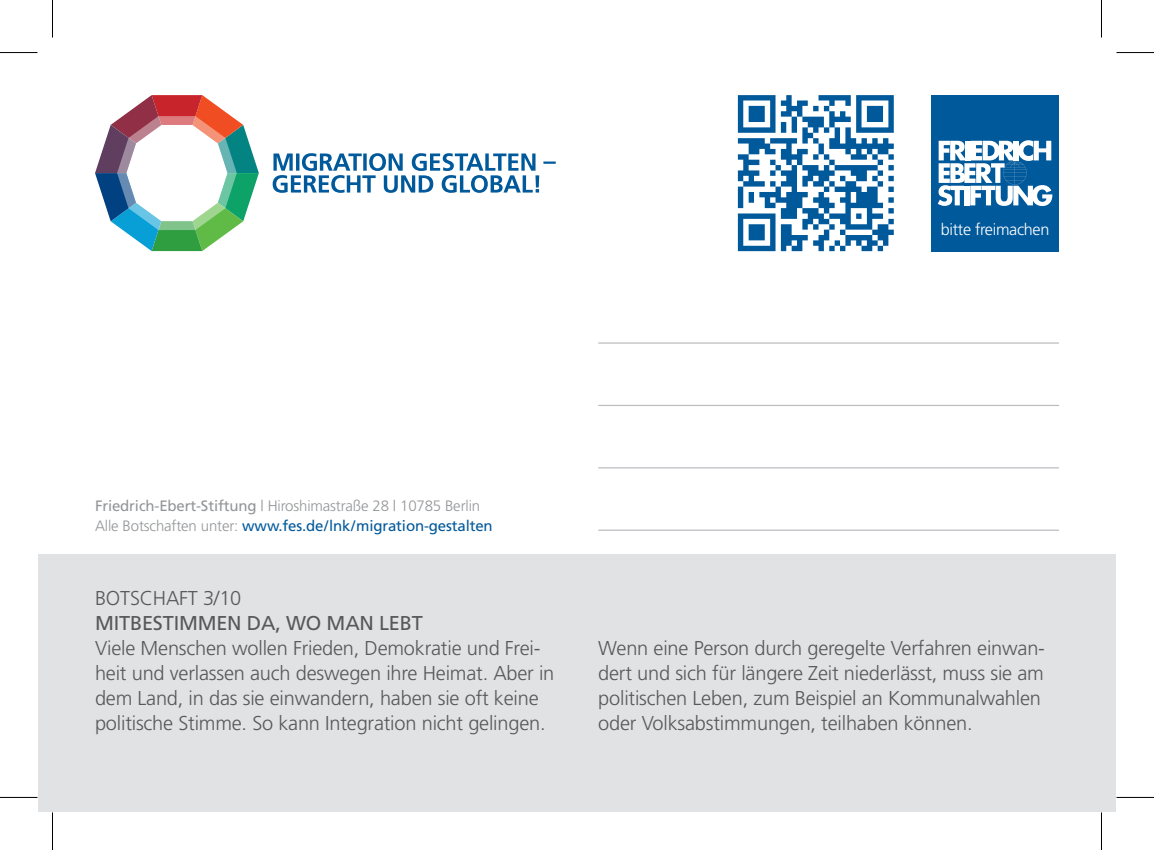
<style>
.page{position:relative;width:1154px;height:850px;background:#fff}
.page>*{position:absolute;margin:0;border:0;box-sizing:border-box;transform-origin:0 0}
.t1{font:300 20px/25px "Frutiger";letter-spacing:-.01em;color:#57585a}
.t2{font:20px "Frutiger";letter-spacing:-.01em;color:#57585a}
.t3{font:300 16.25px "Frutiger";letter-spacing:-.02em;color:#fff}
.t4{font:300 15px/20px "Frutiger";letter-spacing:-.01em;color:#939598}
.s1{font-weight:400}
.s2{font-weight:400;color:#00599b}
</style>
<div class="page">
<div style="left:38px;top:554px;width:1077px;height:257px;background:#e1e2e4"></div>
<hr style="left:598px;top:342px;width:461px;height:1px;background:#bcbdc0">
<hr style="left:598px;top:404px;width:461px;height:2px;background:#bcbdc0">
<hr style="left:598px;top:467px;width:461px;height:1px;background:#bcbdc0">
<hr style="left:598px;top:529px;width:461px;height:1px;background:#bcbdc0">
<svg style="left:273px;top:153px;width:283px;height:40px"></svg>
<svg style="left:95px;top:95px;width:164px;height:156px"></svg>
<div style="left:931px;top:95px;width:128px;height:156px;background:#00599b"></div>
<svg style="left:938px;top:140px;width:114px;height:66px"></svg>
<svg style="left:738px;top:95px;width:156px;height:156px"></svg>
<hr style="left:0;top:52px;width:38px;height:1px;background:#000">
<hr style="left:1116px;top:52px;width:38px;height:1px;background:#000">
<hr style="left:0;top:796px;width:38px;height:1px;background:#000">
<hr style="left:1116px;top:796px;width:38px;height:1px;background:#000">
<hr style="left:52px;top:0;width:1px;height:38px;background:#000">
<hr style="left:52px;top:812px;width:1px;height:37px;background:#000">
<hr style="left:1101px;top:0;width:1px;height:38px;background:#000">
<hr style="left:1101px;top:812px;width:1px;height:37px;background:#000">
<p class="t4" style="left:95px;top:495px;width:399px"><span class="s1">Friedrich-Ebert-Stiftung</span> | Hiroshimastraße 28 | 10785 Berlin<br>Alle Botschaften unter: <span class="s2">www.fes.de/lnk/migration-gestalten</span></p>
<p class="t3" style="left:941px;top:220px;width:110px">bitte freimachen</p>
<p class="t1" style="left:95px;top:585px;width:148px">BOTSCHAFT 3/10</p>
<p class="t2" style="left:95px;top:610px;width:329px">MITBESTIMMEN DA, WO MAN LEBT</p>
<p class="t1" style="left:95px;top:635px;width:461px">Viele Menschen wollen Frieden, Demokratie und Frei&shy;heit und verlassen auch deswegen ihre Heimat. Aber in dem Land, in das sie einwandern, haben sie oft keine politische Stimme. So kann Integration nicht gelingen.</p>
<p class="t1" style="left:598px;top:635px;width:448px">Wenn eine Person durch geregelte Verfahren einwan&shy;dert und sich für längere Zeit niederlässt, muss sie am politischen Leben, zum Beispiel an Kommunalwahlen oder Volksabstimmungen, teilhaben können.</p>
</div>
